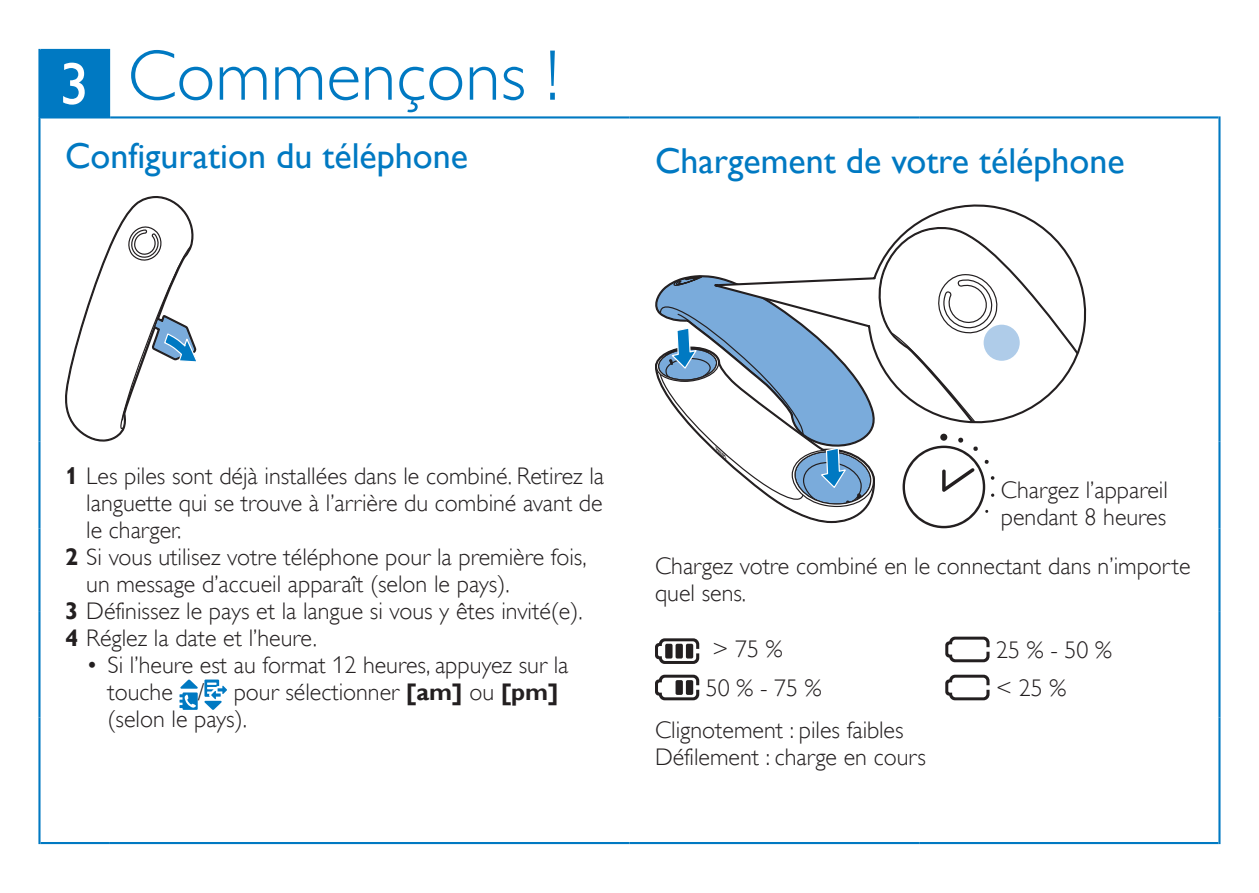
<style>
.page{position:relative;width:1259px;height:893px;background:#fff}
.page>*{position:absolute;margin:0;border:0;box-sizing:border-box;transform-origin:0 0}
.t1{font:72px "Gill Sans Alt One WGL Light";color:#0079c2}
.t2{font:36px "Gill Sans Alt One WGL";color:#0079c2}
.t3{font:24px/27px "Gill Sans Alt One WGL Light";color:#231f20}
.s1{font-family:"Gill Sans Alt One WGL";font-size:60px;color:#fff}
.s2{font-family:"Gill Sans Alt One WGL";font-weight:700}
</style>
<div class="page">
<div style="left:39px;top:50px;width:70px;height:67px;background:#0079c2"></div>
<hr style="left:41px;top:49px;width:67px;height:2px;background:#0079c2">
<hr style="left:38px;top:49px;width:3px;height:68px;background:#0079c2">
<hr style="left:108px;top:49px;width:2px;height:69px;background:#0079c2">
<hr style="left:41px;top:116px;width:67px;height:2px;background:#0079c2">
<hr style="left:38px;top:117px;width:3px;height:62px;background:#0079c2">
<hr style="left:110px;top:116px;width:519px;height:2px;background:#0079c2">
<hr style="left:629px;top:116px;width:290px;height:2px;background:#0079c2">
<hr style="left:919px;top:116px;width:299px;height:2px;background:#0079c2">
<hr style="left:1218px;top:116px;width:2px;height:63px;background:#0079c2">
<hr style="left:38px;top:179px;width:3px;height:263px;background:#0079c2">
<hr style="left:1218px;top:179px;width:2px;height:263px;background:#0079c2">
<hr style="left:1218px;top:442px;width:2px;height:87px;background:#0079c2">
<hr style="left:38px;top:442px;width:3px;height:87px;background:#0079c2">
<hr style="left:38px;top:529px;width:3px;height:82px;background:#0079c2">
<hr style="left:38px;top:611px;width:3px;height:106px;background:#0079c2">
<hr style="left:38px;top:717px;width:3px;height:127px;background:#0079c2">
<hr style="left:41px;top:842px;width:68px;height:2px;background:#0079c2">
<hr style="left:109px;top:842px;width:520px;height:2px;background:#0079c2">
<hr style="left:1218px;top:529px;width:2px;height:82px;background:#0079c2">
<hr style="left:1218px;top:611px;width:2px;height:106px;background:#0079c2">
<hr style="left:1218px;top:717px;width:2px;height:127px;background:#0079c2">
<hr style="left:629px;top:842px;width:290px;height:2px;background:#0079c2">
<hr style="left:919px;top:842px;width:299px;height:2px;background:#0079c2">
<svg style="left:65px;top:196px;width:132px;height:245px"></svg>
<svg style="left:914px;top:204px;width:125px;height:20px"></svg>
<svg style="left:655px;top:224px;width:432px;height:304px"></svg>
<svg style="left:179px;top:680px;width:19px;height:30px"></svg>
<svg style="left:204px;top:679px;width:23px;height:31px"></svg>
<svg style="left:655px;top:638px;width:44px;height:26px"></svg>
<svg style="left:655px;top:675px;width:44px;height:25px"></svg>
<svg style="left:945px;top:637px;width:44px;height:25px"></svg>
<svg style="left:945px;top:675px;width:44px;height:25px"></svg>
<h1 class="t1" style="left:59px;top:28px;width:501px"><span class="s1">3</span> Commençons !</h1>
<h2 class="t2" style="left:65px;top:131px;width:404px">Configuration du téléphone</h2>
<h2 class="t2" style="left:655px;top:136px;width:471px">Chargement de votre téléphone</h2>
<p class="t3" style="left:65px;top:462px;width:540px"><span class="s2">1</span> Les piles sont déjà installées dans le combiné. Retirez la</p>
<p class="t3" style="left:86px;top:489px;width:518px">languette qui se trouve à l’arrière du combiné avant de</p>
<p class="t3" style="left:86px;top:516px;width:97px">le charger.</p>
<p class="t3" style="left:65px;top:543px;width:523px"><span class="s2">2</span> Si vous utilisez votre téléphone pour la première fois,</p>
<p class="t3" style="left:86px;top:570px;width:425px">un message d’accueil apparaît (selon le pays).</p>
<p class="t3" style="left:65px;top:597px;width:519px"><span class="s2">3</span> Définissez le pays et la langue si vous y êtes invité(e).</p>
<p class="t3" style="left:65px;top:624px;width:253px"><span class="s2">4</span> Réglez la date et l’heure.</p>
<p class="t3" style="left:108px;top:651px;width:462px;text-indent:-21px">• Si l’heure est au format 12 heures, appuyez sur la touche / pour sélectionner <span class="s2">[am]</span> ou <span class="s2">[pm] </span>(selon le pays).</p>
<p class="t3" style="left:1001px;top:476px;width:169px">Chargez l’appareil pendant 8 heures</p>
<p class="t3" style="left:655px;top:553px;width:537px">Chargez votre combiné en le connectant dans n’importe quel sens.</p>
<p class="t3" style="left:706px;top:629px;width:117px;line-height:39px">&gt;75%<br>50 % - 75 %</p>
<p class="t3" style="left:996px;top:631px;width:117px;line-height:38.1px">25 % - 50 % &lt;25%</p>
<p class="t3" style="left:655px;top:716px;width:272px">Clignotement : piles faibles<br>Défilement : charge en cours</p>
</div>
